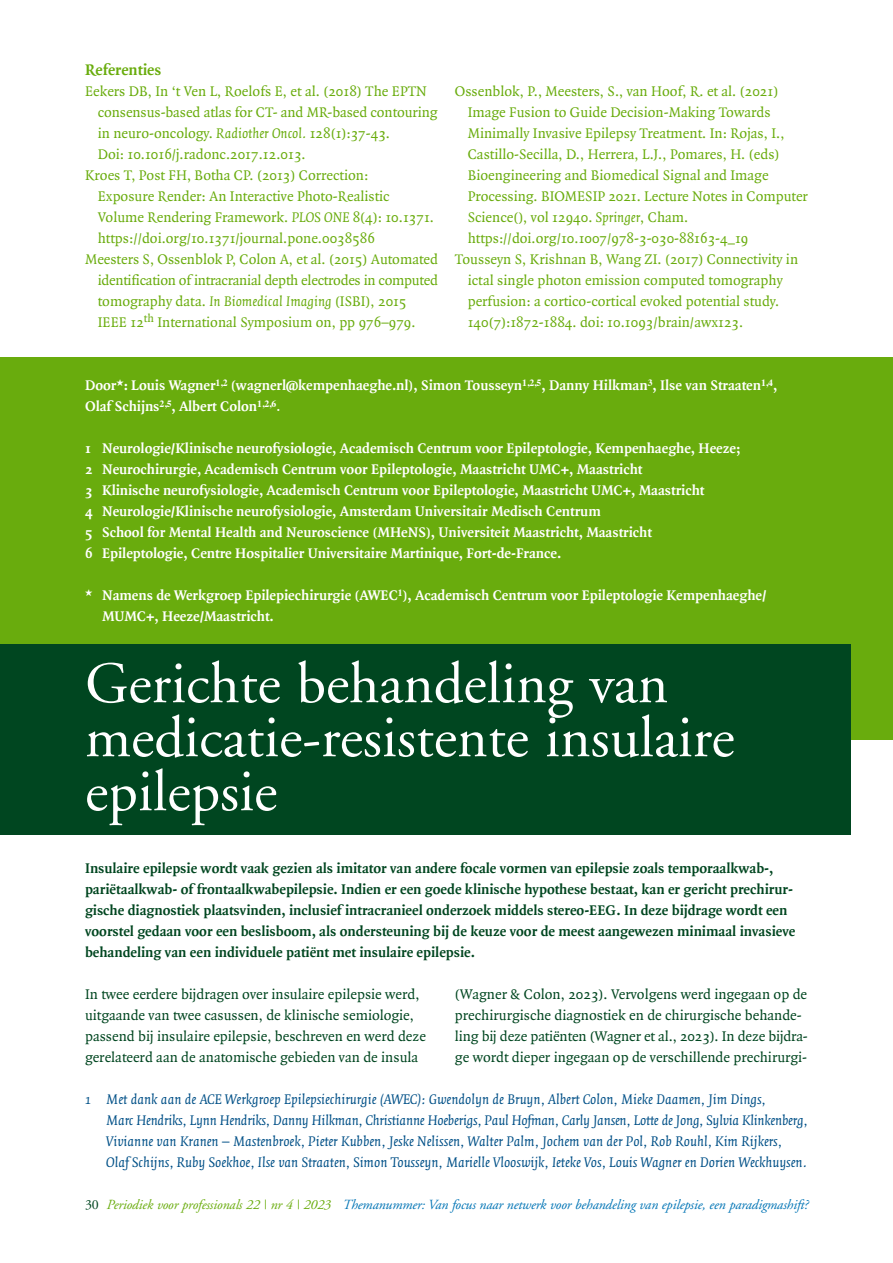
<style>
.page{position:relative;width:893px;height:1263px;background:#fff}
.page>*{position:absolute;margin:0;border:0;box-sizing:border-box;transform-origin:0 0}
.t1{font:58.5px/54px "Adobe Garamond";color:#fff}
.t2{font:700 16.5px "Quadraat";color:#69ac0d}
.t3{font:15px "Quadraat";color:#69ac0d}
.t4{font:700 15px/21px "Quadraat";color:#fff}
.t5{font:700 15px/21px "Quadraat";color:#004620}
.t6{font:italic 15px/21px "Quadraat";color:#005087}
.t7{font:15px/21px "Quadraat";color:#004620}
.t8{font:italic 13.95px "Adobe Garamond";letter-spacing:-.01em;color:#0074b5}
.s1{font-style:italic}
.s2{font-family:"Times";font-size:12px}
.s3{font-style:normal;color:#004620}
.s4{color:#69ac0d}
</style>
<div class="page">
<div style="left:0;top:357px;width:893px;height:382px;background:#69ac0d"></div>
<div style="left:0;top:644px;width:850px;height:191px;background:#004620"></div>
<p class="t2" style="left:85px;top:61px;width:78px">Referenties</p>
<p class="t3" style="left:85px;top:83px;width:343px">Eekers DB, In ‘t Ven L, Roelofs E, et al. (2018) The EPTN</p>
<p class="t3" style="left:98px;top:104px;width:341px">consensus-based atlas for CT- and MR-based contouring</p>
<p class="t3" style="left:98px;top:125px;width:294px">in neuro-oncology. <span class="s1">Radiother Oncol.</span> 128(1):37-43.</p>
<p class="t3" style="left:98px;top:146px;width:209px">Doi: 10.1016/j.radonc.2017.12.013.</p>
<p class="t3" style="left:85px;top:167px;width:285px">Kroes T, Post FH, Botha CP. (2013) Correction:</p>
<p class="t3" style="left:98px;top:188px;width:293px">Exposure Render: An Interactive Photo-Realistic</p>
<p class="t3" style="left:98px;top:209px;width:338px">Volume Rendering Framework. <span class="s1">PLOS ONE</span> 8(4): 10.1371.</p>
<p class="t3" style="left:98px;top:230px;width:279px">https://doi.org/10.1371/journal.pone.0038586</p>
<p class="t3" style="left:85px;top:251px;width:354px">Meesters S, Ossenblok P, Colon A, et al. (2015) Automated</p>
<p class="t3" style="left:98px;top:272px;width:342px">identification of intracranial depth electrodes in computed</p>
<p class="t3" style="left:98px;top:293px;width:310px">tomography data. <span class="s1">In Biomedical Imaging</span> (ISBI), 2015</p>
<p class="t3" style="left:98px;top:314px;width:319px">IEEE 12<sup>th</sup> International Symposium on, pp 976–979.</p>
<p class="t3" style="left:455px;top:83px;width:325px">Ossenblok, P., Meesters, S., van Hoof, R. et al. (2021)</p>
<p class="t3" style="left:468px;top:104px;width:304px">Image Fusion to Guide Decision-Making Towards</p>
<p class="t3" style="left:468px;top:125px;width:318px">Minimally Invasive Epilepsy Treatment. In: Rojas, I.,</p>
<p class="t3" style="left:468px;top:146px;width:313px">Castillo-Secilla, D., Herrera, L.J., Pomares, H. (eds)</p>
<p class="t3" style="left:468px;top:167px;width:302px">Bioengineering and Biomedical Signal and Image</p>
<p class="t3" style="left:468px;top:188px;width:342px">Processing. BIOMESIP 2021. Lecture Notes in Computer</p>
<p class="t3" style="left:468px;top:209px;width:222px">Science(), vol 12940. <span class="s1">Springer</span>, Cham.</p>
<p class="t3" style="left:468px;top:230px;width:282px">https://doi.org/10.1007/978-3-030-88163-4_19</p>
<p class="t3" style="left:455px;top:251px;width:345px">Tousseyn S, Krishnan B, Wang ZI. (2017) Connectivity in</p>
<p class="t3" style="left:468px;top:272px;width:317px">ictal single photon emission computed tomography</p>
<p class="t3" style="left:468px;top:293px;width:313px">perfusion: a cortico-cortical evoked potential study.</p>
<p class="t3" style="left:468px;top:314px;width:277px">140(7):1872-1884. doi: 10.1093/brain/awx123.</p>
<p class="t4" style="left:85px;top:375px;width:694px">Door*: Louis Wagner<sup>1,2</sup> (wagnerl@kempenhaeghe.nl), Simon Tousseyn<sup>1,2,5</sup>, Danny Hilkman<sup>3</sup>, Ilse van Straaten<sup>1,4</sup>,<br>Olaf Schijns<sup>2,5</sup>, Albert Colon<sup>1,2,6</sup><span class="s2">.</span></p>
<p class="t4" style="left:85px;top:438px;width:657px">1 Neurologie/Klinische neurofysiologie, Academisch Centrum voor Epileptologie, Kempenhaeghe, Heeze; 2 Neurochirurgie, Academisch Centrum voor Epileptologie, Maastricht UMC+, Maastricht<br>3 Klinische neurofysiologie, Academisch Centrum voor Epileptologie, Maastricht UMC+, Maastricht<br>4 Neurologie/Klinische neurofysiologie, Amsterdam Universitair Medisch Centrum<br>5 School for Mental Health and Neuroscience (MHeNS), Universiteit Maastricht, Maastricht<br>6 Epileptologie, Centre Hospitalier Universitaire Martinique, Fort-de-France.</p>
<p class="t4" style="left:102px;top:585px;width:666px;text-indent:-17px">* Namens de Werkgroep Epilepiechirurgie (AWEC<sup>1</sup>), Academisch Centrum voor Epileptologie Kempenhaeghe/<br>MUMC+, Heeze/Maastricht.</p>
<h1 class="t1" style="left:85px;top:658px;width:651px">Gerichte behandeling van medicatie-resistente insulaire epilepsie</h1>
<p class="t5" style="left:85px;top:858px;width:712px">Insulaire epilepsie wordt vaak gezien als imitator van andere focale vormen van epilepsie zoals temporaalkwab-, pariëtaalkwab- of frontaalkwabepilepsie. Indien er een goede klinische hypothese bestaat, kan er gericht prechirur&shy;gische diagnostiek plaatsvinden, inclusief intracranieel onderzoek middels stereo-EEG. In deze bijdrage wordt een voorstel gedaan voor een beslisboom, als ondersteuning bij de keuze voor de meest aangewezen minimaal invasieve behandeling van een individuele patiënt met insulaire epilepsie.</p>
<p class="t7" style="left:85px;top:984px;width:342px">In twee eerdere bijdragen over insulaire epilepsie werd, uitgaande van twee casussen, de klinische semiologie, passend bij insulaire epilepsie, beschreven en werd deze gerelateerd aan de anatomische gebieden van de insula</p>
<p class="t7" style="left:455px;top:984px;width:354px">(Wagner &amp; Colon, 2023). Vervolgens werd ingegaan op de prechirurgische diagnostiek en de chirurgische behande&shy;ling bij deze patiënten (Wagner et al., 2023). In deze bijdra&shy;ge wordt dieper ingegaan op de verschillende prechirurgi-</p>
<p class="t6" style="left:106px;top:1089px;width:703px;text-indent:-21px">1 Met dank aan de ACE Werkgroep Epilepsiechirurgie (AWEC): Gwendolyn de Bruyn, Albert Colon, Mieke Daamen, Jim Dings,<br>Marc Hendriks, Lynn Hendriks, Danny Hilkman, Christianne Hoeberigs, Paul Hofman, Carly Jansen, Lotte de Jong, Sylvia Klinkenberg, Vivianne van Kranen – Mastenbroek, Pieter Kubben, Jeske Nelissen, Walter Palm, Jochem van der Pol, Rob Rouhl, Kim Rijkers, Olaf Schijns, Ruby Soekhoe, Ilse van Straaten, Simon Tousseyn, Marielle Vlooswijk, Ieteke Vos, Louis Wagner en Dorien Weckhuysen.</p>
<p class="t8" style="left:85px;top:1197px;width:724px"><span class="s3">30</span> <span class="s4">Periodiek voor professionals 22 | nr 4 | 2023</span> Themanummer: Van focus naar netwerk voor behandeling van epilepsie, een paradigmashift?</p>
</div>
